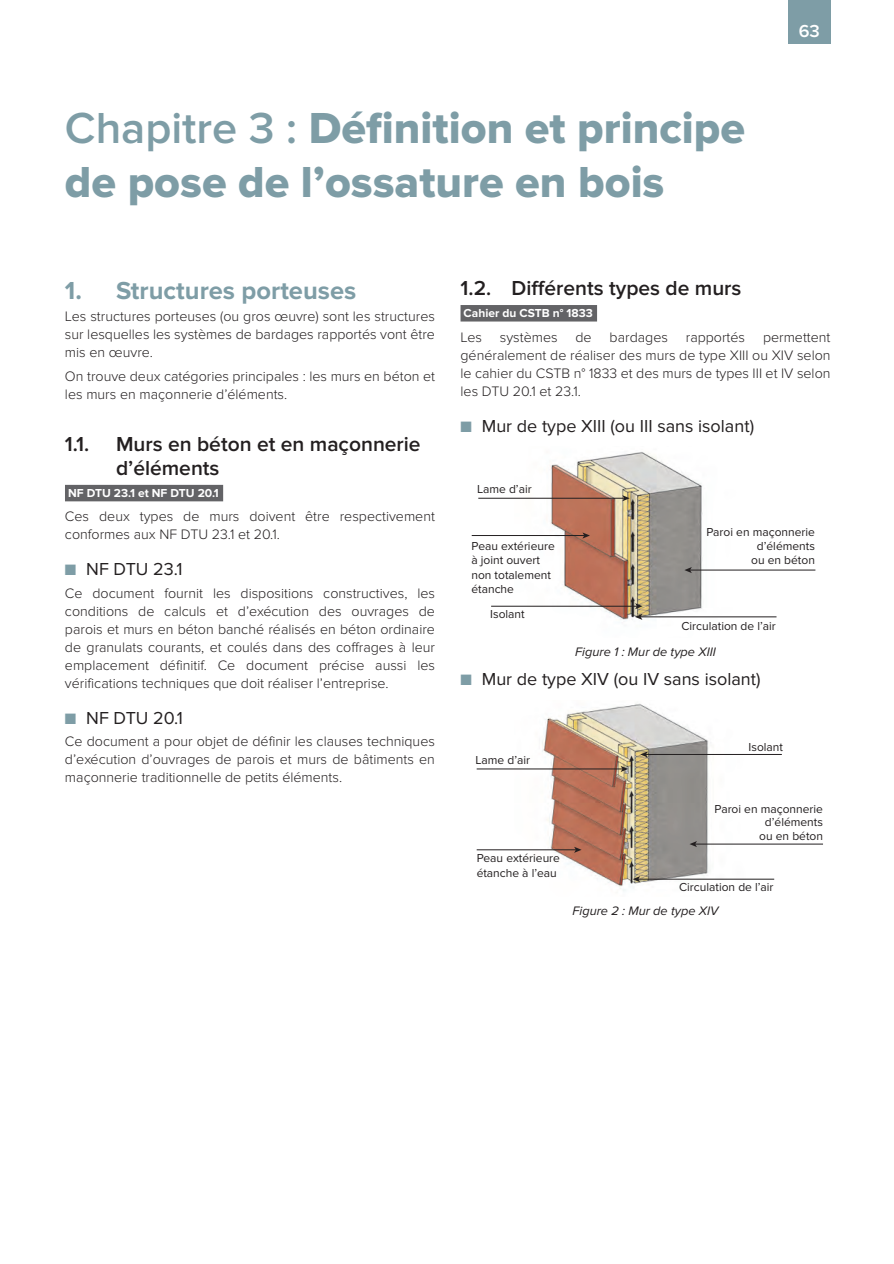
<style>
.page{position:relative;width:894px;height:1264px;background:#fff}
.page>*{position:absolute;margin:0;border:0;box-sizing:border-box;transform-origin:0 0}
.t1{font:45px/54px "Proxima Nova Extrabld";color:#7e9da6}
.t2{font:700 25.5px "Proxima Nova";color:#7e9da6}
.t3{font:600 21px/24px "Proxima Nova";color:#231f20}
.t4{font:18px "Proxima Nova";color:#231f20}
.t5{font:600 18px "Proxima Nova";color:#fff}
.t6{font:300 14.25px/18px "Proxima Nova";color:#231f20;text-align:justify}
.t7{font:italic 12.75px "Proxima Nova";color:#231f20}
.t8{font:12px/14.4px "Proxima Nova";color:#231f20}
.t9{font:700 12px "Proxima Nova";color:#fff}
.s1{font-family:"Proxima Nova";font-weight:600}
.s2{color:#7e9da6}
</style>
<div class="page">
<div style="left:788px;top:0;width:42px;height:44px;background:#7e9da6"></div>
<div style="left:65px;top:485px;width:158px;height:16px;background:#636366"></div>
<div style="left:460px;top:305px;width:137px;height:17px;background:#636366"></div>
<img style="left:514px;top:452px;width:236px;height:168px">
<hr style="left:478px;top:498px;width:146px;height:1px;background:#231f20">
<svg style="left:622px;top:495px;width:8px;height:6px"></svg>
<hr style="left:491px;top:606px;width:146px;height:1px;background:#231f20">
<hr style="left:472px;top:535px;width:112px;height:1px;background:#231f20">
<svg style="left:582px;top:532px;width:8px;height:7px"></svg>
<hr style="left:640px;top:616px;width:136px;height:1px;background:#231f20">
<svg style="left:635px;top:603px;width:7px;height:17px"></svg>
<hr style="left:689px;top:570px;width:126px;height:1px;background:#231f20">
<svg style="left:684px;top:567px;width:8px;height:6px"></svg>
<img style="left:514px;top:703px;width:237px;height:188px">
<hr style="left:477px;top:769px;width:146px;height:1px;background:#231f20">
<svg style="left:620px;top:766px;width:8px;height:6px"></svg>
<hr style="left:477px;top:849px;width:99px;height:1px;background:#231f20">
<svg style="left:574px;top:847px;width:7px;height:6px"></svg>
<hr style="left:638px;top:879px;width:136px;height:1px;background:#231f20">
<svg style="left:632px;top:876px;width:8px;height:6px"></svg>
<hr style="left:695px;top:844px;width:128px;height:1px;background:#231f20">
<svg style="left:689px;top:841px;width:8px;height:6px"></svg>
<hr style="left:645px;top:754px;width:137px;height:1px;background:#231f20">
<svg style="left:640px;top:751px;width:8px;height:6px"></svg>
<h1 class="t1" style="left:65px;top:102px;width:681px"><span class="s1">Chapitre 3 :</span> Définition et principe de pose de l’ossature en bois</h1>
<p class="t5" style="left:798px;top:20px;width:23px">63</p>
<h2 class="t2" style="left:65px;top:275px;width:293px">1. Structures porteuses</h2>
<p class="t6" style="left:65px;top:307px;width:371px">Les structures porteuses (ou gros œuvre) sont les structures sur lesquelles les systèmes de bardages rapportés vont être mis en œuvre.</p>
<p class="t6" style="left:65px;top:368px;width:371px">On trouve deux catégories principales : les murs en béton et les murs en maçonnerie d’éléments.</p>
<h3 class="t3" style="left:65px;top:432px;width:26px">1.1.</h3>
<h3 class="t3" style="left:116px;top:432px;width:306px">Murs en béton et en maçonnerie d’éléments</h3>
<p class="t9" style="left:68px;top:486px;width:152px">NF DTU 23.1 et NF DTU 20.1</p>
<p class="t6" style="left:65px;top:508px;width:371px">Ces deux types de murs doivent être respectivement conformes aux NF DTU 23.1 et 20.1.</p>
<p class="t4" style="left:65px;top:559px;width:119px"><span class="s2">■</span> NF DTU 23.1</p>
<p class="t6" style="left:65px;top:584px;width:371px">Ce document fournit les dispositions constructives, les conditions de calculs et d’exécution des ouvrages de parois et murs en béton banché réalisés en béton ordinaire de granulats courants, et coulés dans des coffrages à leur emplacement définitif. Ce document précise aussi les vérifications techniques que doit réaliser l’entreprise.</p>
<p class="t4" style="left:65px;top:707px;width:120px"><span class="s2">■</span> NF DTU 20.1</p>
<p class="t6" style="left:65px;top:732px;width:371px">Ce document a pour objet de définir les clauses techniques d’exécution d’ouvrages de parois et murs de bâtiments en maçonnerie traditionnelle de petits éléments.</p>
<h3 class="t3" style="left:460px;top:276px;width:282px">1.2. Différents types de murs</h3>
<p class="t9" style="left:463px;top:306px;width:131px">Cahier du CSTB n° 1833</p>
<p class="t6" style="left:460px;top:328px;width:23px">Les</p>
<p class="t6" style="left:500px;top:328px;width:59px">systèmes</p>
<p class="t6" style="left:575px;top:328px;width:18px">de</p>
<p class="t6" style="left:609px;top:328px;width:60px">bardages</p>
<p class="t6" style="left:686px;top:328px;width:61px">rapportés</p>
<p class="t6" style="left:460px;top:328px;width:371px;text-indent:302px">permettent généralement de réaliser des murs de type XIII ou XIV selon le cahier du CSTB n° 1833 et des murs de types III et IV selon les DTU 20.1 et 23.1.</p>
<p class="t4" style="left:460px;top:415px;width:295px"><span class="s2">■</span> Mur de type XIII (ou III sans isolant)</p>
<p class="t8" style="left:477px;top:482px;width:56px">Lame d’air</p>
<p class="t8" style="left:471px;top:539px;width:85px">Peau extérieure à joint ouvert non totalement étanche</p>
<p class="t8" style="left:490px;top:607px;width:36px">Isolant</p>
<p class="t8" style="left:706px;top:525px;width:110px;text-align:right">Paroi en maçonnerie d’éléments<br>ou en béton</p>
<p class="t8" style="left:681px;top:619px;width:96px">Circulation de l’air</p>
<p class="t7" style="left:575px;top:645px;width:142px">Figure 1 : Mur de type XIII</p>
<p class="t4" style="left:460px;top:669px;width:301px"><span class="s2">■</span> Mur de type XIV (ou IV sans isolant)</p>
<p class="t8" style="left:475px;top:753px;width:56px">Lame d’air</p>
<p class="t8" style="left:748px;top:740px;width:36px">Isolant</p>
<p class="t8" style="left:477px;top:851px;width:85px">Peau extérieure étanche à l’eau</p>
<p class="t8" style="left:714px;top:802px;width:110px;line-height:13.5px;text-align:right">Paroi en maçonnerie d’éléments<br>ou en béton</p>
<p class="t8" style="left:679px;top:880px;width:96px">Circulation de l’air</p>
<p class="t7" style="left:572px;top:904px;width:148px">Figure 2 : Mur de type XIV</p>
</div>
